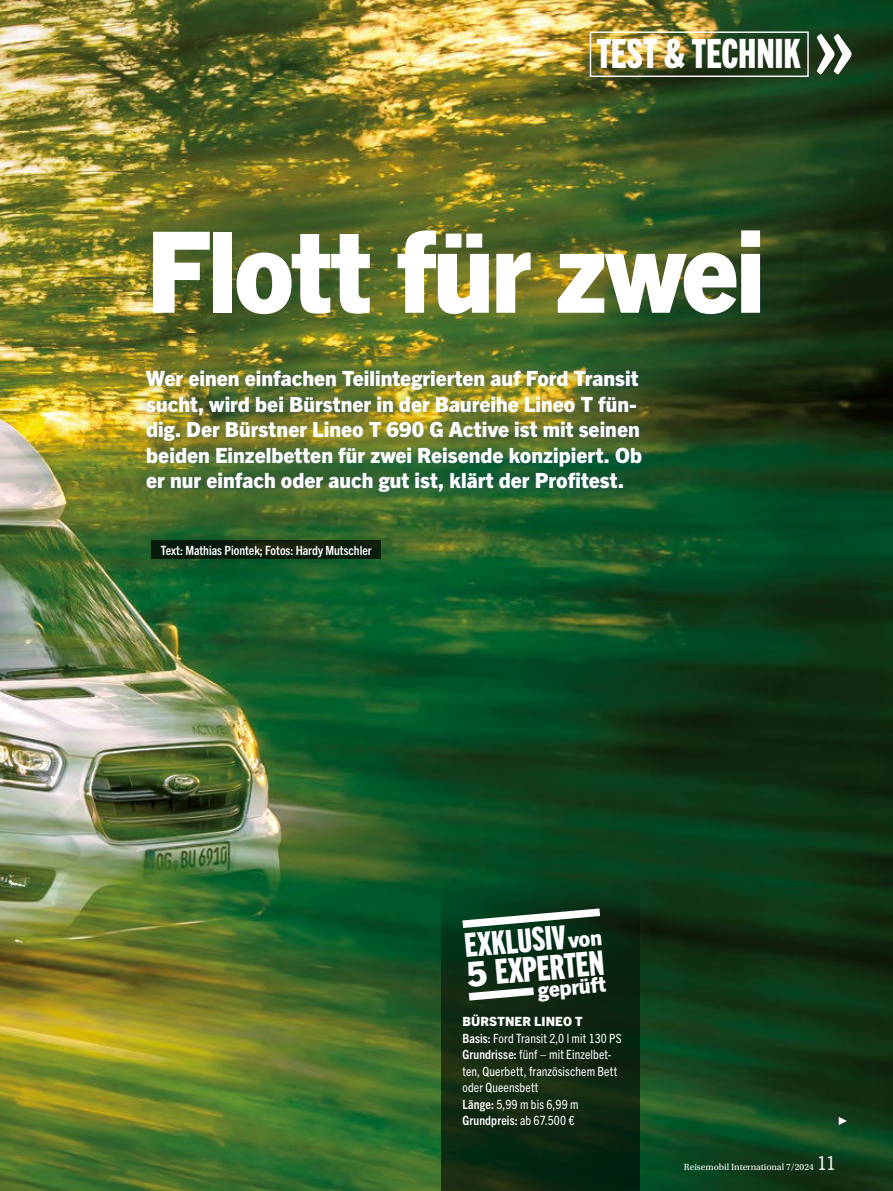
<style>
.page{position:relative;width:893px;height:1191px;background:#fff}
.page>*{position:absolute;margin:0;border:0;box-sizing:border-box;transform-origin:0 0}
.t1{font:800 112.65px "Trade Gothic Next LT Pro";letter-spacing:-.025em;color:#fff}
.t2{font:40.5px "Trade Gothic Next LT Pro Hv Cm";letter-spacing:-.005em;color:#fff}
.t3{font:34.5px "Trade Gothic Next LT Pro Hv Cm";color:#fff}
.t4{font:33px "Trade Gothic Next LT Pro Hv Cm";color:#fff}
.t5{font:800 21.15px "Trade Gothic Next LT Pro";color:#fff}
.t6{font:800 21px/25.5px "Trade Gothic Next LT Pro";letter-spacing:.005em;color:#fff}
.t7{font:condensed 12.75px/16.5px "Trade Gothic Next LT Pro";letter-spacing:.01em;color:#fff}
.t8{font:700 condensed 12.75px "Trade Gothic Next LT Pro";color:#fff}
.t9{font:9.45px "Utopia Std";color:#fff}
.s1{font-family:"Trade Gothic Next LT Pro";font-weight:800;font-size:21.3px}
.s2{font-family:"Trade Gothic Next LT Pro";font-weight:800}
.s3{font-size:34.05px}
.s4{font-weight:800;font-stretch:normal}
.s5{font-weight:700}
.s6{font-family:"Trade Gothic Next LT Pro";font-stretch:condensed;font-size:19.2px}
</style>
<div class="page">
<img style="left:0;top:0;width:893px;height:1191px">
<svg style="left:839px;top:1116px;width:8px;height:9px"></svg>
<svg style="left:441px;top:881px;width:199px;height:310px;background:#0c2a13"></svg>
<svg style="left:817px;top:34px;width:34px;height:40px"></svg>
<div style="left:590px;top:31px;width:219px;height:46px;border:1px solid #fff"></div>
<div style="left:137px;top:361px;width:514px;height:140px;background:#004a8b;opacity:.4"></div>
<svg style="left:152px;top:540px;width:229px;height:19px;background:#0a1c0c"></svg>
<svg style="left:469px;top:987px;width:65px;height:13px"></svg>
<svg style="left:462px;top:908px;width:138px;height:20px"></svg>
<h2 class="t2" style="left:597px;top:31px;width:205px">TEST &amp; TECHNIK</h2>
<h1 class="t1" style="left:146px;top:212px;width:621px">Flott für zwei</h1>
<p class="t6" style="left:146px;top:366px;width:497px">Wer einen einfachen Teilintegrierten auf Ford Transit sucht, wird bei Bürstner in der Baureihe Lineo T fün&shy;dig. Der Bürstner Lineo T 690 G Active ist mit seinen beiden Einzelbetten für zwei Reisende konzipiert. Ob er nur einfach oder auch gut ist, klärt der Profitest.</p>
<p class="t8" style="left:161px;top:545px;width:212px">Text: Mathias Piontek; Fotos: Hardy Mutschler</p>
<h3 class="t4" style="left:463px;top:926px;width:139px;rotate:-5deg">EXKLUSIV <span class="s1">von</span></h3>
<h3 class="t3" style="left:465px;top:954px;width:139px;rotate:-5deg"><span class="s2">5</span> EXPER<span class="s3">TEN</span></h3>
<p class="t5" style="left:537px;top:978px;width:70px;rotate:-5deg">geprüft</p>
<p class="t7" style="left:462px;top:1014px;width:161px"><span class="s4">BÜRSTNER LINEO T<br></span><span class="s5">Basis:</span> Ford Transit 2,0 l mit 130 PS<br><span class="s5">Grundrisse:</span> fünf – mit Einzelbet&shy;ten, Querbett, französischem Bett oder Queensbett<br><span class="s5">Länge:</span> 5,99 m bis 6,99 m<br><span class="s5">Grundpreis:</span> ab 67.500 €</p>
<p class="t9" style="left:684px;top:1161px;width:153px">Reisemobil International 7/2024 <span class="s6">11</span></p>
</div>
